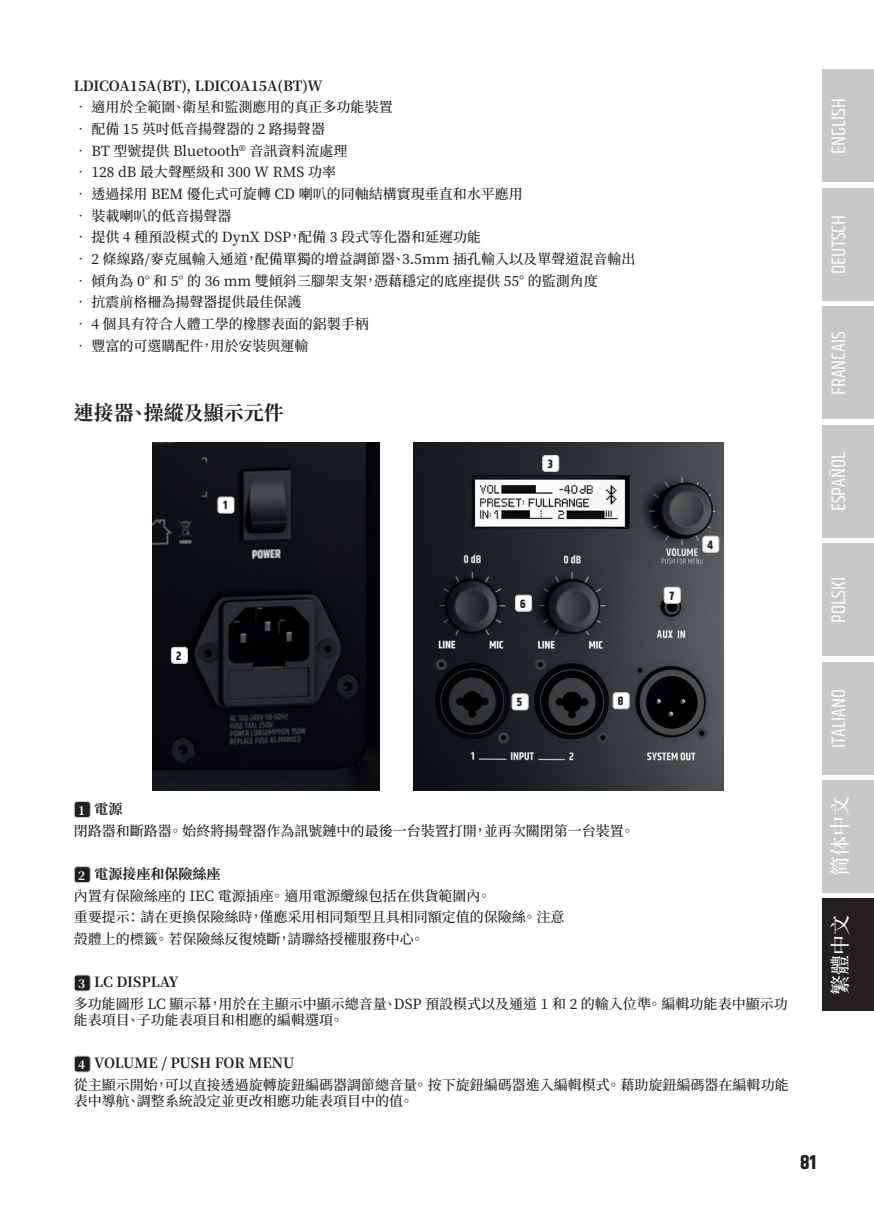
<style>
.page{position:relative;width:874px;height:1225px;background:#fff}
.page>*{position:absolute;margin:0;border:0;box-sizing:border-box;transform-origin:0 0}
.t1{font:20px "Khand";color:#fff}
.t2{font:700 20px "Source Han Serif TC";color:#231f20}
.t3{font:500 20px "Source Han Serif SC";color:#fff}
.t4{font:500 20px "Source Han Serif TC";color:#fff}
.t5{font:700 20px "Khand";color:#231f20}
.t6{font:500 14px/21.6px "Source Han Serif TC";color:#231f20}
.t7{font:700 14px "Source Han Serif TC";letter-spacing:-.01em;color:#231f20}
.t8{font:700 12px "Khand";color:#231f20}
.s1{font-weight:700;font-size:12px;color:#fff}
.s2{font-weight:700}
</style>
<div class="page">
<div style="left:821px;top:188px;width:52px;height:113px;background:#c7c8ca"></div>
<div style="left:821px;top:69px;width:52px;height:113px;background:#c7c8ca"></div>
<div style="left:821px;top:306px;width:52px;height:113px;background:#c7c8ca"></div>
<div style="left:821px;top:425px;width:52px;height:112px;background:#c7c8ca"></div>
<div style="left:821px;top:543px;width:52px;height:113px;background:#c7c8ca"></div>
<div style="left:821px;top:661px;width:52px;height:113px;background:#c7c8ca"></div>
<div style="left:821px;top:780px;width:52px;height:112px;background:#c7c8ca"></div>
<div style="left:821px;top:898px;width:52px;height:113px;background:#231f20"></div>
<div style="left:74px;top:801px;width:16px;height:16px;background:#231f20;border-radius:3px"></div>
<div style="left:74px;top:801px;width:17px;height:17px;border:1px solid #d1d2d4;border-radius:3px"></div>
<div style="left:74px;top:866px;width:16px;height:16px;background:#231f20;border-radius:3px"></div>
<div style="left:74px;top:866px;width:17px;height:17px;border:1px solid #d1d2d4;border-radius:3px"></div>
<div style="left:74px;top:975px;width:16px;height:16px;background:#231f20;border-radius:3px"></div>
<div style="left:74px;top:974px;width:17px;height:17px;border:1px solid #d1d2d4;border-radius:3px"></div>
<div style="left:74px;top:1056px;width:16px;height:16px;background:#231f20;border-radius:3px"></div>
<div style="left:74px;top:1055px;width:17px;height:17px;border:1px solid #d1d2d4;border-radius:3px"></div>
<img style="left:152px;top:443px;width:227px;height:348px">
<div style="left:218px;top:497px;width:16px;height:16px;background:#fff;border-radius:3px"></div>
<div style="left:217px;top:496px;width:17px;height:17px;border:1px solid #d1d2d4;border-radius:3px"></div>
<div style="left:171px;top:647px;width:16px;height:16px;background:#fff;border-radius:3px"></div>
<div style="left:171px;top:647px;width:17px;height:17px;border:1px solid #d1d2d4;border-radius:3px"></div>
<img style="left:414px;top:442px;width:308px;height:349px">
<div style="left:542px;top:455px;width:16px;height:16px;background:#fff;border-radius:3px"></div>
<div style="left:542px;top:455px;width:17px;height:17px;border:1px solid #d1d2d4;border-radius:3px"></div>
<div style="left:515px;top:595px;width:16px;height:16px;background:#fff;border-radius:3px"></div>
<div style="left:514px;top:594px;width:17px;height:18px;border:1px solid #d1d2d4;border-radius:3px"></div>
<div style="left:664px;top:587px;width:16px;height:16px;background:#fff;border-radius:3px"></div>
<div style="left:663px;top:587px;width:17px;height:17px;border:1px solid #d1d2d4;border-radius:3px"></div>
<div style="left:512px;top:694px;width:16px;height:16px;background:#fff;border-radius:3px"></div>
<div style="left:511px;top:693px;width:17px;height:17px;border:1px solid #d1d2d4;border-radius:3px"></div>
<div style="left:612px;top:693px;width:16px;height:16px;background:#fff;border-radius:3px"></div>
<div style="left:612px;top:692px;width:17px;height:17px;border:1px solid #d1d2d4;border-radius:3px"></div>
<div style="left:702px;top:536px;width:16px;height:16px;background:#fff;border-radius:3px"></div>
<div style="left:702px;top:536px;width:17px;height:17px;border:1px solid #d1d2d4;border-radius:3px"></div>
<p class="t7" style="left:74px;top:77px;width:250px">LDICOA15A(BT), LDICOA15A(BT)W</p>
<p class="t6" style="left:74px;top:97px;width:320px">• 適用於全範圍、衛星和監測應用的真正多功能裝置</p>
<p class="t6" style="left:74px;top:118px;width:252px">• 配備 15 英吋低音揚聲器的 2 路揚聲器</p>
<p class="t6" style="left:74px;top:140px;width:275px">• BT 型號提供 Bluetooth® 音訊資料流處理</p>
<p class="t6" style="left:74px;top:162px;width:263px">• 128 dB 最大聲壓級和 300 W RMS 功率</p>
<p class="t6" style="left:74px;top:183px;width:450px">• 透過採用 BEM 優化式可旋轉 CD 喇叭的同軸結構實現垂直和水平應用</p>
<p class="t6" style="left:74px;top:205px;width:159px">• 裝載喇叭的低音揚聲器</p>
<p class="t6" style="left:74px;top:227px;width:409px">• 提供 4 種預設模式的 DynX DSP，配備 3 段式等化器和延遲功能</p>
<p class="t6" style="left:74px;top:248px;width:563px">• 2 條線路/麥克風輸入通道，配備單獨的增益調節器、3.5mm 插孔輸入以及單聲道混音輸出</p>
<p class="t6" style="left:74px;top:270px;width:525px">• 傾角為 0° 和 5° 的 36 mm 雙傾斜三腳架支架，憑藉穩定的底座提供 55° 的監測角度</p>
<p class="t6" style="left:74px;top:292px;width:229px">• 抗震前格柵為揚聲器提供最佳保護</p>
<p class="t6" style="left:74px;top:313px;width:296px">• 4 個具有符合人體工學的橡膠表面的鋁製手柄</p>
<p class="t6" style="left:74px;top:335px;width:236px">• 豐富的可選購配件，用於安裝與運輸</p>
<h1 class="t2" style="left:74px;top:401px;width:212px">連接器、操縱及顯示元件</h1>
<p class="t8" style="left:223px;top:497px;width:5px">1</p>
<p class="t8" style="left:176px;top:647px;width:7px">2</p>
<p class="t8" style="left:547px;top:455px;width:7px">3</p>
<p class="t8" style="left:520px;top:595px;width:7px">6</p>
<p class="t8" style="left:516px;top:693px;width:7px">5</p>
<p class="t8" style="left:617px;top:692px;width:7px">8</p>
<p class="t8" style="left:669px;top:587px;width:6px">7</p>
<p class="t8" style="left:707px;top:536px;width:7px">4</p>
<h1 class="t1" style="left:826px;top:154px;width:57px;rotate:-90deg">ENGLISH</h1>
<h1 class="t1" style="left:826px;top:274px;width:61px;rotate:-90deg">DEUTSCH</h1>
<h1 class="t1" style="left:826px;top:395px;width:65px;rotate:-90deg">FRANCAIS</h1>
<h1 class="t1" style="left:826px;top:511px;width:61px;rotate:-90deg">ESPAÑOL</h1>
<h1 class="t1" style="left:826px;top:622px;width:47px;rotate:-90deg">POLSKI</h1>
<h1 class="t1" style="left:826px;top:748px;width:60px;rotate:-90deg">ITALIANO</h1>
<p class="t6" style="left:74px;top:798px;width:562px;text-indent:4px"><span class="s1">1</span> <span class="s2">電源<br></span>閉路器和斷路器。 始終將揚聲器作為訊號鏈中的最後一台裝置打開，並再次關閉第一台裝置。</p>
<p class="t6" style="left:74px;top:863px;width:492px;text-indent:4px"><span class="s1">2</span> <span class="s2">電源接座和保險絲座<br></span>內置有保險絲座的 IEC 電源插座。 適用電源纜線包括在供貨範圍內。<br>重要提示： 請在更換保險絲時，僅應采用相同類型且具相同額定值的保險絲。 注意殼體上的標籤。 若保險絲反復燒斷，請聯絡授權服務中心。</p>
<p class="t7" style="left:94px;top:974px;width:86px">LC DISPLAY</p>
<p class="t6" style="left:74px;top:996px;width:715px;line-height:16px">多功能圖形 LC 顯示幕，用於在主顯示中顯示總音量、DSP 預設模式以及通道 1 和 2 的輸入位準。 編輯功能表中顯示功能表項目、子功能表項目和相應的編輯選項。</p>
<p class="t7" style="left:94px;top:1055px;width:202px">VOLUME / PUSH FOR MENU</p>
<p class="t6" style="left:74px;top:1077px;width:716px;line-height:16px">從主顯示開始，可以直接透過旋轉旋鈕編碼器調節總音量。 按下旋鈕編碼器進入編輯模式。 藉助旋鈕編碼器在編輯功能表中導航、調整系統設定並更改相應功能表項目中的值。</p>
<h1 class="t3" style="left:828px;top:876px;width:81px;rotate:-90deg">简体中文</h1>
<h1 class="t4" style="left:828px;top:995px;width:81px;rotate:-90deg">繁體中文</h1>
<h1 class="t5" style="left:799px;top:1148px;width:17px">81</h1>
</div>
